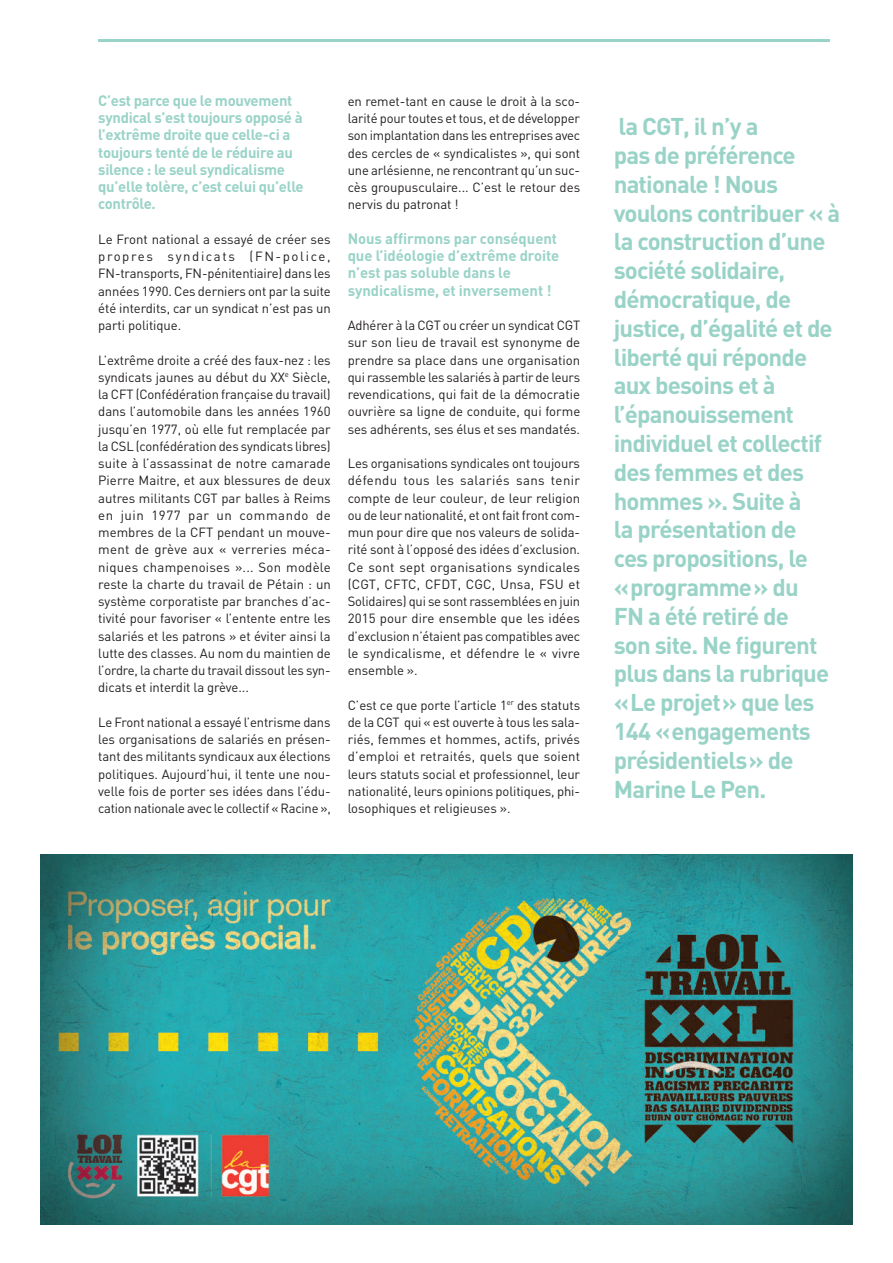
<style>
.page{position:relative;width:893px;height:1263px;background:#fff}
.page>*{position:absolute;margin:0;border:0;box-sizing:border-box;transform-origin:0 0}
.t1{font:700 24px/28.8px "DIN";letter-spacing:-.035em;color:#99d3c7}
.t2{font:700 15px/17.2px "DIN";letter-spacing:-.02em;color:#99d3c7}
.t3{font:13.2px/17.2px "DIN";letter-spacing:-.005em;color:#231f20;text-align:justify}
</style>
<div class="page">
<hr style="left:98px;top:39px;width:732px;height:2px;background:#99d3c7">
<img style="left:40px;top:855px;width:813px;height:370px">
<p class="t2" style="left:98px;top:91px;width:207px">C’est parce que le mouvement syndical s’est toujours opposé à l’extrême droite que celle-ci a toujours tenté de le réduire au silence : le seul syndicalisme qu’elle tolère, c’est celui qu’elle contrôle.</p>
<p class="t3" style="left:98px;top:230px;width:234px">Le Front national a essayé de créer ses propres syndicats (FN-police, FN-transports, FN-pénitentiaire) dans les années 1990. Ces derniers ont par la suite été interdits, car un syndicat n’est pas un parti politique.</p>
<p class="t3" style="left:98px;top:351px;width:234px">L’extrême droite a créé des faux-nez : les syndicats jaunes au début du XX<sup>e</sup> Siècle, la CFT (Confédération française du travail) dans l’automobile dans les années 1960 jusqu’en 1977, où elle fut remplacée par la CSL (confédération des syndicats libres) suite à l’assassinat de notre camarade Pierre Maitre, et aux blessures de deux autres militants CGT par balles à Reims en juin 1977 par un commando de membres de la CFT pendant un mouve&shy;ment de grève aux « verreries méca&shy;niques champenoises »... Son modèle reste la charte du travail de Pétain : un système corporatiste par branches d’ac&shy;tivité pour favoriser « l’entente entre les salariés et les patrons » et éviter ainsi la lutte des classes. Au nom du maintien de l’ordre, la charte du travail dissout les syn&shy;dicats et interdit la grève...</p>
<p class="t3" style="left:98px;top:713px;width:234px">Le Front national a essayé l’entrisme dans les organisations de salariés en présen&shy;tant des militants syndicaux aux élections politiques. Aujourd’hui, il tente une nou&shy;velle fois de porter ses idées dans l’édu&shy;cation nationale avec le collectif « Racine »,</p>
<p class="t3" style="left:348px;top:92px;width:234px">en remet-tant en cause le droit à la sco&shy;larité pour toutes et tous, et de développer son implantation dans les entreprises avec des cercles de « syndicalistes », qui sont une arlésienne, ne rencontrant qu’un suc&shy;cès groupusculaire... C’est le retour des nervis du patronat !</p>
<p class="t2" style="left:348px;top:229px;width:213px">Nous affirmons par conséquent que l’idéologie d’extrême droite n’est pas soluble dans le syndicalisme, et inversement !</p>
<p class="t3" style="left:348px;top:316px;width:234px">Adhérer à la CGT ou créer un syndicat CGT sur son lieu de travail est synonyme de prendre sa place dans une organisation qui rassemble les salariés à partir de leurs revendications, qui fait de la démocratie ouvrière sa ligne de conduite, qui forme ses adhérents, ses élus et ses mandatés.</p>
<p class="t3" style="left:348px;top:454px;width:234px">Les organisations syndicales ont toujours défendu tous les salariés sans tenir compte de leur couleur, de leur religion ou de leur nationalité, et ont fait front com&shy;mun pour dire que nos valeurs de solida&shy;rité sont à l’opposé des idées d’exclusion.<br>Ce sont sept organisations syndicales (CGT, CFTC, CFDT, CGC, Unsa, FSU et Solidaires) qui se sont rassemblées en juin 2015 pour dire ensemble que les idées d’exclusion n’étaient pas compatibles avec le syndicalisme, et défendre le « vivre ensemble ».</p>
<p class="t3" style="left:348px;top:696px;width:234px">C’est ce que porte l’article 1<sup>er</sup> des statuts de la CGT qui « est ouverte à tous les sala&shy;riés, femmes et hommes, actifs, privés d’emploi et retraités, quels que soient leurs statuts social et professionnel, leur nationalité, leurs opinions politiques, phi&shy;losophiques et religieuses ».</p>
<p class="t1" style="left:614px;top:111px;width:228px">la CGT, il n’y a<br>pas de préférence nationale ! Nous voulons contribuer « à la construction d’une société solidaire, démocratique, de justice, d’égalité et de liberté qui réponde aux besoins et à l’épanouissement individuel et collectif des femmes et des hommes ». Suite à<br>la présentation de<br>ces propositions, le<br>« programme » du<br>FN a été retiré de<br>son site. Ne figurent plus dans la rubrique « Le projet » que les<br>144 « engagements présidentiels » de<br>Marine Le Pen.</p>
</div>
